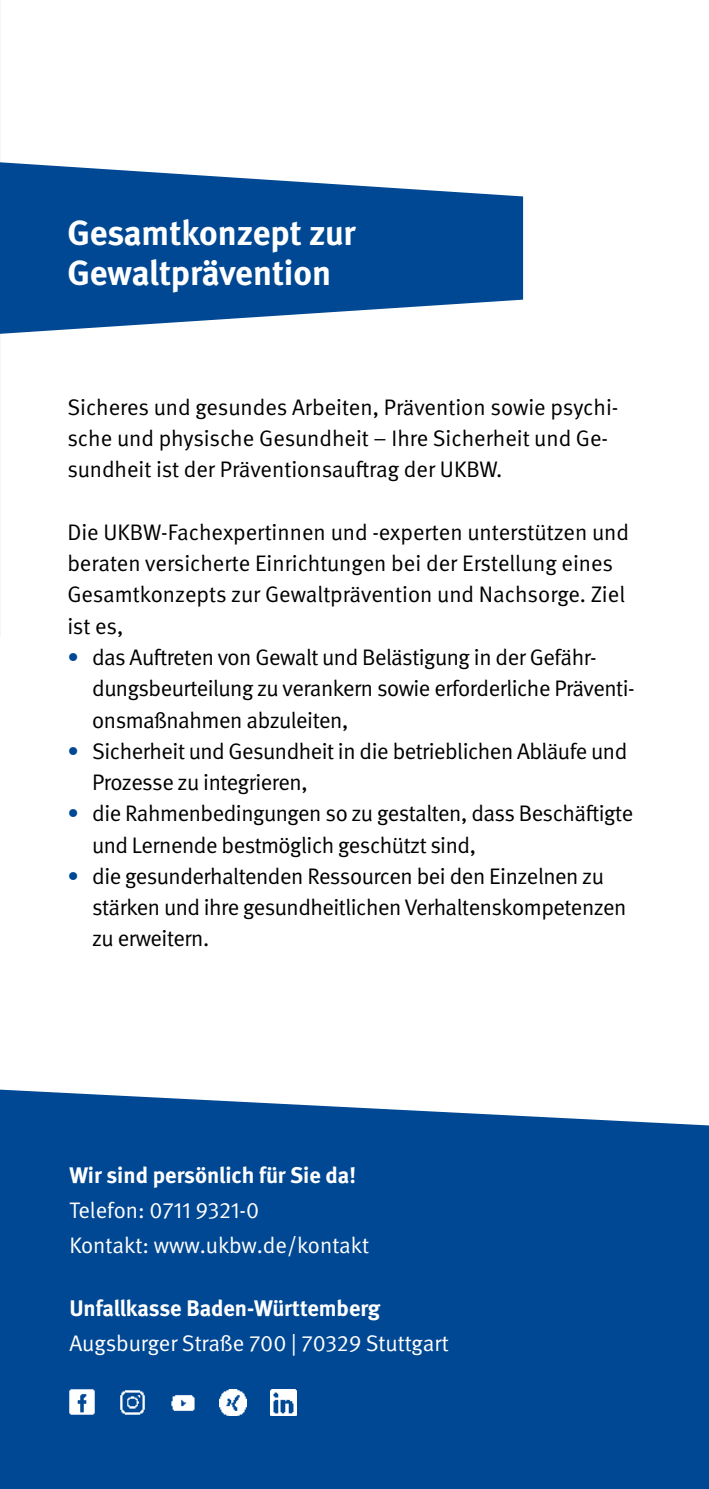
<style>
.page{position:relative;width:709px;height:1489px;background:#fff}
.page>*{position:absolute;margin:0;border:0;box-sizing:border-box;transform-origin:0 0}
._01_Überschriften_Zwischenüberschrift_1{font:700 35px/40px "DGUV Meta";color:#fff}
._02_Fließtext_Fließtext{font:22.5px/31.2px "DGUV Meta";letter-spacing:-.02em;color:#000}
._02_Fließtext_Fließtext-2{font:22.5px/31.2px "DGUV Meta";color:#000}
.Impressum_Copy{font:700 22.5px/35px "DGUV Meta";color:#fff}
.Impressum_Copy-2{font:22.5px "DGUV Meta";color:#fff}
.s1{color:#004893}
.s2{font-weight:400}
</style>
<div class="page">
<div style="left:0;top:1089px;width:709px;height:399px;background:#004893"></div>
<svg style="left:0;top:162px;width:523px;height:172px;fill:#004893"></svg>
<img style="left:69px;top:1388px;width:27px;height:27px">
<img style="left:119px;top:1389px;width:27px;height:26px">
<img style="left:220px;top:1389px;width:26px;height:26px">
<img style="left:270px;top:1389px;width:27px;height:26px">
<img style="left:170px;top:1389px;width:26px;height:26px">
<h2 class="_01_Überschriften_Zwischenüberschrift_1" style="left:67px;top:214px;width:290px">Gesamtkonzept zur<br>Gewaltprävention</h2>
<p class="_02_Fließtext_Fließtext-2" style="left:67px;top:392px;width:552px">Sicheres und gesundes Arbeiten, Prävention sowie psychi&shy;sche und physische Gesundheit – Ihre Sicherheit und Ge&shy;sundheit ist der Präventionsauftrag der UKBW.</p>
<p class="_02_Fließtext_Fließtext-2" style="left:67px;top:517px;width:563px">Die UKBW-Fachexpertinnen und -experten unterstützen und beraten versicherte Einrichtungen bei der Erstellung eines Gesamtkonzepts zur Gewaltprävention und Nachsorge. Ziel ist es,</p>
<p class="_02_Fließtext_Fließtext" style="left:92px;top:642px;width:544px;text-indent:-25px"><span class="s1">•</span> das Auftreten von Gewalt und Belästigung in der Gefähr&shy;dungsbeurteilung zu verankern sowie erforderliche Präventi&shy;onsmaßnahmen abzuleiten,</p>
<p class="_02_Fließtext_Fließtext" style="left:92px;top:735px;width:536px;text-indent:-25px"><span class="s1">•</span> Sicherheit und Gesundheit in die betrieblichen Abläufe und<br>Prozesse zu integrieren,</p>
<p class="_02_Fließtext_Fließtext" style="left:92px;top:798px;width:542px;text-indent:-25px"><span class="s1">•</span> die Rahmenbedingungen so zu gestalten, dass Beschäftigte und Lernende bestmöglich geschützt sind,</p>
<p class="_02_Fließtext_Fließtext" style="left:92px;top:860px;width:536px;text-indent:-25px"><span class="s1">•</span> die gesunderhaltenden Ressourcen bei den Einzelnen zu stärken und ihre gesundheitlichen Verhaltenskompetenzen zu erweitern.</p>
<p class="Impressum_Copy" style="left:69px;top:1158px;width:288px">Wir sind persönlich für Sie da!<br><span class="s2">Telefon: 0711 9321-0</span></p>
<p class="Impressum_Copy-2" style="left:69px;top:1232px;width:301px">Kontakt: www.ukbw.de/kontakt</p>
<p class="Impressum_Copy" style="left:69px;top:1291px;width:312px">Unfallkasse Baden-Württemberg</p>
<p class="Impressum_Copy-2" style="left:69px;top:1330px;width:381px">Augsburger Straße 700 | 70329 Stuttgart</p>
</div>
